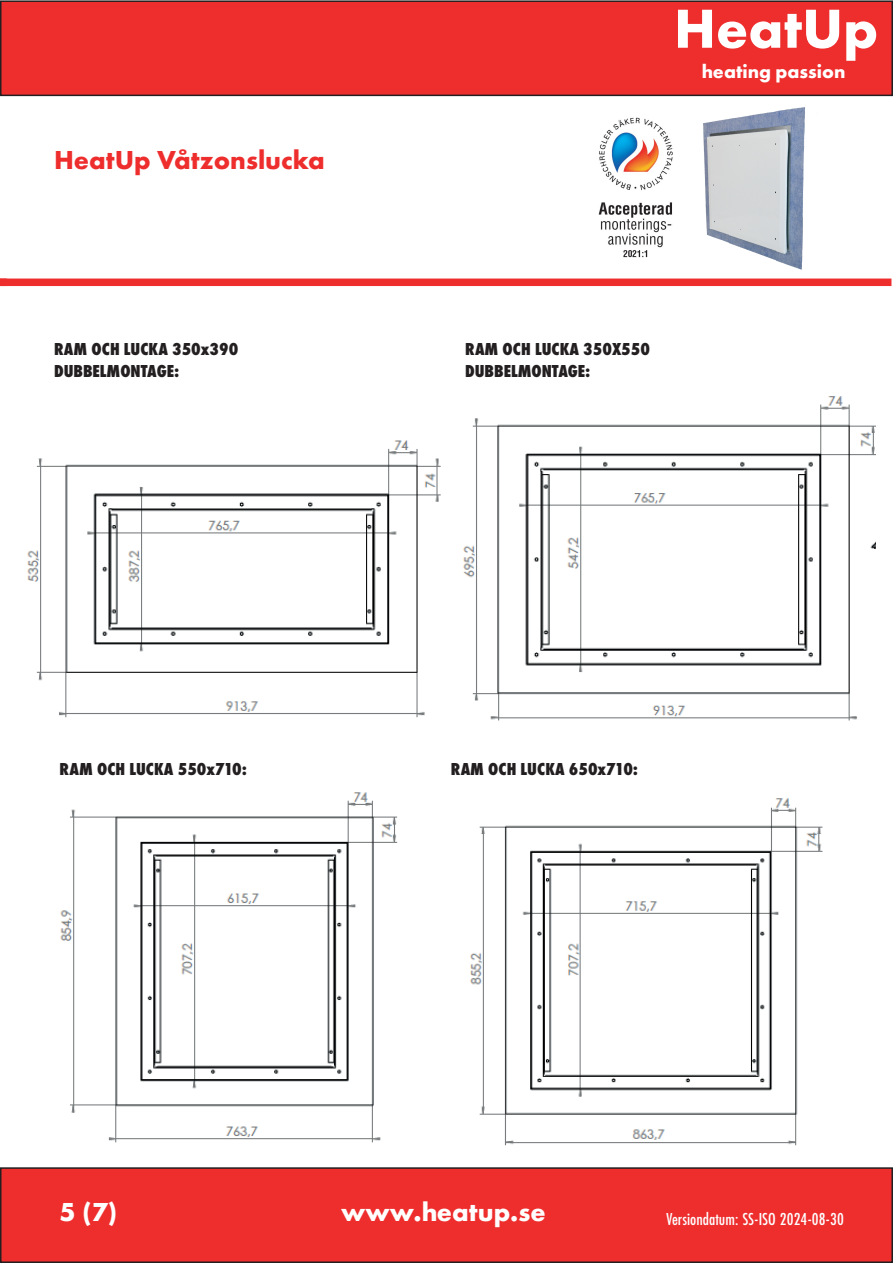
<style>
.page{position:relative;width:893px;height:1263px;background:#fff}
.page>*{position:absolute;margin:0;border:0;box-sizing:border-box;transform-origin:0 0}
.t1{font:700 57px "Futura PT";color:#fff}
.t2{font:700 27px "Futura PT";color:#ee2d2d}
.t3{font:700 27px "Futura PT";color:#fff}
.t4{font:700 19.5px "Futura PT";color:#fff}
.t5{font:800 18px/21.6px "Futura PT Cond";color:#231f20}
.t6{font:500 18px "Futura PT Cond";color:#fff}
</style>
<div class="page">
<div style="left:0;top:279px;width:891px;height:7px;background:#ee2d2d"></div>
<div style="left:1px;top:1px;width:891px;height:94px;background:#ee2d2d"></div>
<div style="left:0;top:0;width:893px;height:96px;border:2px solid #231f20"></div>
<div style="left:1px;top:1168px;width:891px;height:94px;background:#ee2d2d"></div>
<div style="left:0;top:1167px;width:893px;height:96px;border:2px solid #231f20"></div>
<img style="left:703px;top:107px;width:102px;height:163px">
<img style="left:27px;top:440px;width:414px;height:278px">
<img style="left:463px;top:396px;width:413px;height:325px">
<img style="left:60px;top:792px;width:338px;height:351px">
<img style="left:470px;top:798px;width:353px;height:348px">
<img style="left:598px;top:117px;width:75px;height:141px">
<h2 class="t2" style="left:54px;top:143px;width:272px">HeatUp Våtzonslucka</h2>
<h1 class="t1" style="left:674px;top:-8px;width:206px">HeatUp</h1>
<p class="t4" style="left:702px;top:59px;width:145px">heating passion</p>
<p class="t5" style="left:54px;top:338px;width:186px">RAM OCH LUCKA 350x390<br>DUBBELMONTAGE:</p>
<p class="t5" style="left:465px;top:338px;width:186px">RAM OCH LUCKA 350X550<br>DUBBELMONTAGE:</p>
<p class="t5" style="left:60px;top:758px;width:189px">RAM OCH LUCKA 550x710:</p>
<p class="t5" style="left:451px;top:758px;width:189px">RAM OCH LUCKA 650x710:</p>
<h2 class="t3" style="left:60px;top:1194px;width:59px">5 (7)</h2>
<p class="t6" style="left:666px;top:1208px;width:179px">Versiondatum: SS-ISO 2024-08-30</p>
<h2 class="t3" style="left:341px;top:1194px;width:206px">www.heatup.se</h2>
</div>
